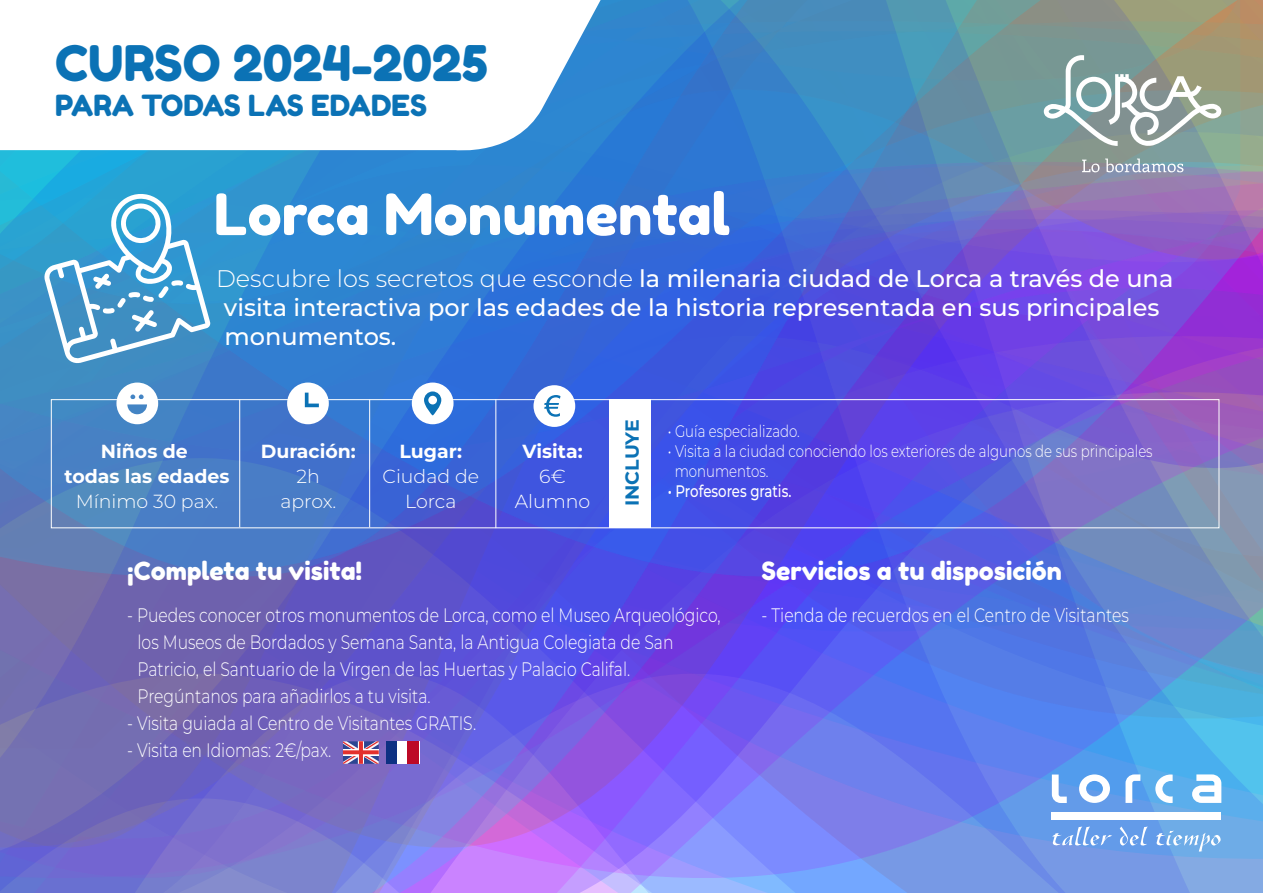
<style>
.page{position:relative;width:1263px;height:893px;background:#fff}
.page>*{position:absolute;margin:0;border:0;box-sizing:border-box;transform-origin:0 0}
.t1{font:57px "Fredoka One";color:#fff}
.t2{font:48.9px "Fredoka One";color:#0b72b5}
.t3{font:29.1px "Fredoka One";color:#0b72b5}
.t4{font:25.05px "Fredoka One";color:#fff}
.t5{font:500 24px/28.8px "Montserrat";color:#fff}
.t6{font:300 19.5px/27px "Montserrat";color:#fff;scale:.8 1}
.t7{font:700 18.9px/25.2px "Montserrat";color:#fff;text-align:center}
.t8{font:300 18.9px/25.2px "Montserrat";color:#fff;text-align:center}
.t9{font:700 18.9px "Montserrat";color:#0b72b5}
.t10{font:300 16.65px/20px "Montserrat";color:#fff;scale:.8 1}
.t11{font:500 16.65px "Montserrat";color:#fff;scale:.8 1}
.s1{font-weight:300}
</style>
<div class="page">
<svg style="left:1196px;top:0;width:67px;height:893px;background:#8386be"></svg>
<img style="left:0;top:0;width:1196px;height:893px">
<svg style="left:0;top:0;width:607px;height:156px"></svg>
<div style="left:1051px;top:812px;width:170px;height:8px;background:#fff"></div>
<svg style="left:1052px;top:826px;width:60px;height:21px"></svg>
<svg style="left:1118px;top:826px;width:30px;height:21px"></svg>
<svg style="left:1156px;top:830px;width:65px;height:22px"></svg>
<svg style="left:1052px;top:774px;width:15px;height:29px"></svg>
<svg style="left:1125px;top:774px;width:15px;height:29px"></svg>
<svg style="left:1079px;top:774px;width:31px;height:29px"></svg>
<svg style="left:1192px;top:774px;width:29px;height:29px"></svg>
<svg style="left:1155px;top:774px;width:17px;height:29px"></svg>
<svg style="left:396px;top:741px;width:12px;height:23px"></svg>
<div style="left:386px;top:741px;width:10px;height:23px;background:#0d3082"></div>
<div style="left:408px;top:741px;width:11px;height:23px;background:#bd0926"></div>
<svg style="left:343px;top:741px;width:36px;height:23px"></svg>
<div style="left:609px;top:400px;width:41px;height:128px;background:#fff"></div>
<div style="left:51px;top:399px;width:1168px;height:129px;border:1px solid #fff"></div>
<svg style="left:116px;top:383px;width:42px;height:41px"></svg>
<hr style="left:369px;top:400px;width:1px;height:127px;background:#fff">
<div style="left:287px;top:383px;width:42px;height:41px;background:#fff;border-radius:50%"></div>
<svg style="left:305px;top:393px;width:14px;height:14px"></svg>
<div style="left:412px;top:383px;width:41px;height:41px;background:#fff;border-radius:50%"></div>
<svg style="left:424px;top:391px;width:17px;height:24px"></svg>
<div style="left:533px;top:385px;width:42px;height:42px;background:#fff;border-radius:50%"></div>
<svg style="left:544px;top:395px;width:16px;height:22px"></svg>
<hr style="left:239px;top:400px;width:1px;height:127px;background:#fff">
<hr style="left:495px;top:399px;width:1px;height:129px;background:#fff">
<svg style="left:44px;top:192px;width:167px;height:171px"></svg>
<svg style="left:1082px;top:160px;width:17px;height:12px"></svg>
<svg style="left:1105px;top:159px;width:78px;height:13px"></svg>
<svg style="left:1044px;top:55px;width:177px;height:91px"></svg>
<h2 class="t2" style="left:55px;top:34px;width:434px">CURSO 2024-2025</h2>
<h3 class="t3" style="left:55px;top:88px;width:373px">PARA TODAS LAS EDADES</h3>
<h1 class="t1" style="left:214px;top:180px;width:518px">Lorca Monumental</h1>
<p class="t5" style="left:224px;top:263px;width:951px;text-indent:-8px"><span class="s1">Descubre los secretos que esconde</span> la milenaria ciudad de Lorca a través de una visita interactiva por las edades de la historia representada en sus principales monumentos.</p>
<p class="t7" style="left:64px;top:438px;width:167px">Niños de<br>todas las edades</p>
<p class="t8" style="left:76px;top:488px;width:144px">Mínimo 30 pax.</p>
<p class="t7" style="left:261px;top:438px;width:97px">Duración:</p>
<p class="t8" style="left:280px;top:463px;width:57px">2h aprox.</p>
<p class="t7" style="left:400px;top:438px;width:64px">Lugar:</p>
<p class="t8" style="left:382px;top:463px;width:98px">Ciudad de<br>Lorca</p>
<p class="t7" style="left:522px;top:438px;width:62px">Visita:</p>
<p class="t8" style="left:515px;top:463px;width:77px">6€<br>Alumno</p>
<p class="t9" style="left:618px;top:506px;width:88px;rotate:-90deg">INCLUYE</p>
<p class="t10" style="left:668px;top:421px;width:167px">• Guía especializado.</p>
<p class="t10" style="left:675px;top:441px;width:599px;text-indent:-7px">• Visita a la ciudad conociendo los exteriores de algunos de sus principales monumentos.</p>
<p class="t11" style="left:668px;top:480px;width:156px">• Profesores gratis.</p>
<p class="t4" style="left:127px;top:556px;width:237px">¡Completa tu visita!</p>
<p class="t6" style="left:138px;top:601px;width:730px;text-indent:-10px">- Puedes conocer otros monumentos de Lorca, como el Museo Arqueológico, los Museos de Bordados y Semana Santa, la Antigua Colegiata de San Patricio, el Santuario de la Virgen de las Huertas y Palacio Califal.<br>Pregúntanos para añadirlos a tu visita.</p>
<p class="t6" style="left:127px;top:709px;width:438px">- Visita guiada al Centro de Visitantes GRATIS.</p>
<p class="t6" style="left:127px;top:736px;width:257px">- Visita en Idiomas: 2€/pax.</p>
<p class="t4" style="left:761px;top:556px;width:302px">Servicios a tu disposición</p>
<p class="t6" style="left:761px;top:601px;width:461px">- Tienda de recuerdos en el Centro de Visitantes</p>
</div>
